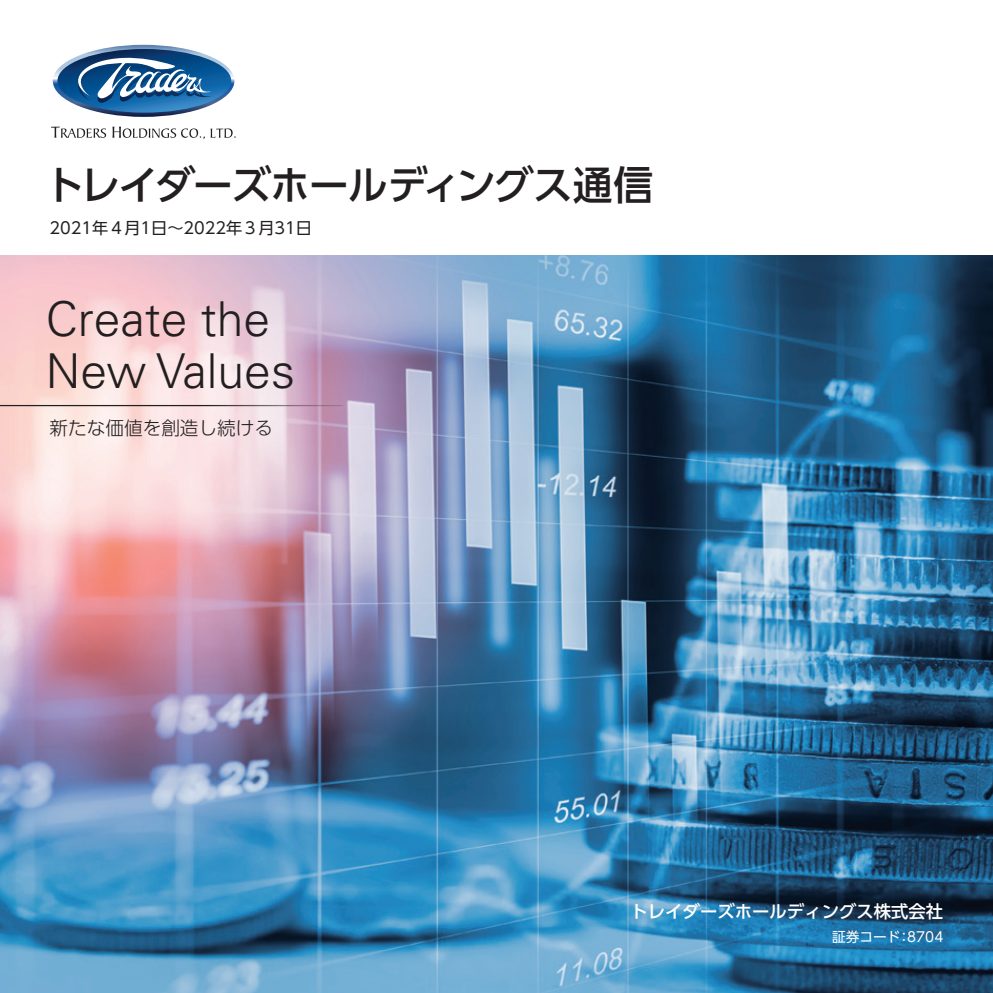
<style>
.page{position:relative;width:993px;height:993px;background:#fff}
.page>*{position:absolute;margin:0;border:0;box-sizing:border-box;transform-origin:0 0}
.t1{font:300 47.95px/52.5px "Univers LT Std";color:#231f20}
.t2{font:500 39.73px "UD Shin Go Pro";letter-spacing:-.04em;color:#231f20}
.t3{font:300 18.55px "UD Shin Go Pro";color:#231f20}
.t4{font:500 17.32px "UD Shin Go Pro";color:#fff}
.t5{font:16.1px "UD Shin Go Pro";color:#231f20}
.t6{font:13.65px "UD Shin Go Pro";color:#fff}
</style>
<div class="page">
<svg style="left:53px;top:45px;width:181px;height:72px"></svg>
<svg style="left:51px;top:127px;width:55px;height:11px"></svg>
<svg style="left:112px;top:127px;width:124px;height:12px"></svg>
<img style="left:0;top:255px;width:992px;height:737px">
<hr style="left:0;top:405px;width:343px;height:1px;background:#231f20">
<h2 class="t2" style="left:45px;top:153px;width:609px">トレイダーズホールディングス通信</h2>
<p class="t5" style="left:50px;top:215px;width:264px">2021年４月1日～2022年３月31日</p>
<h1 class="t1" style="left:46px;top:292px;width:250px">Create the<br>New Values</h1>
<p class="t3" style="left:50px;top:413px;width:225px">新たな価値を創造し続ける</p>
<p class="t4" style="left:630px;top:896px;width:314px">トレイダーズホールディングス株式会社</p>
<p class="t6" style="left:831px;top:925px;width:113px">証券コード：8704</p>
</div>
